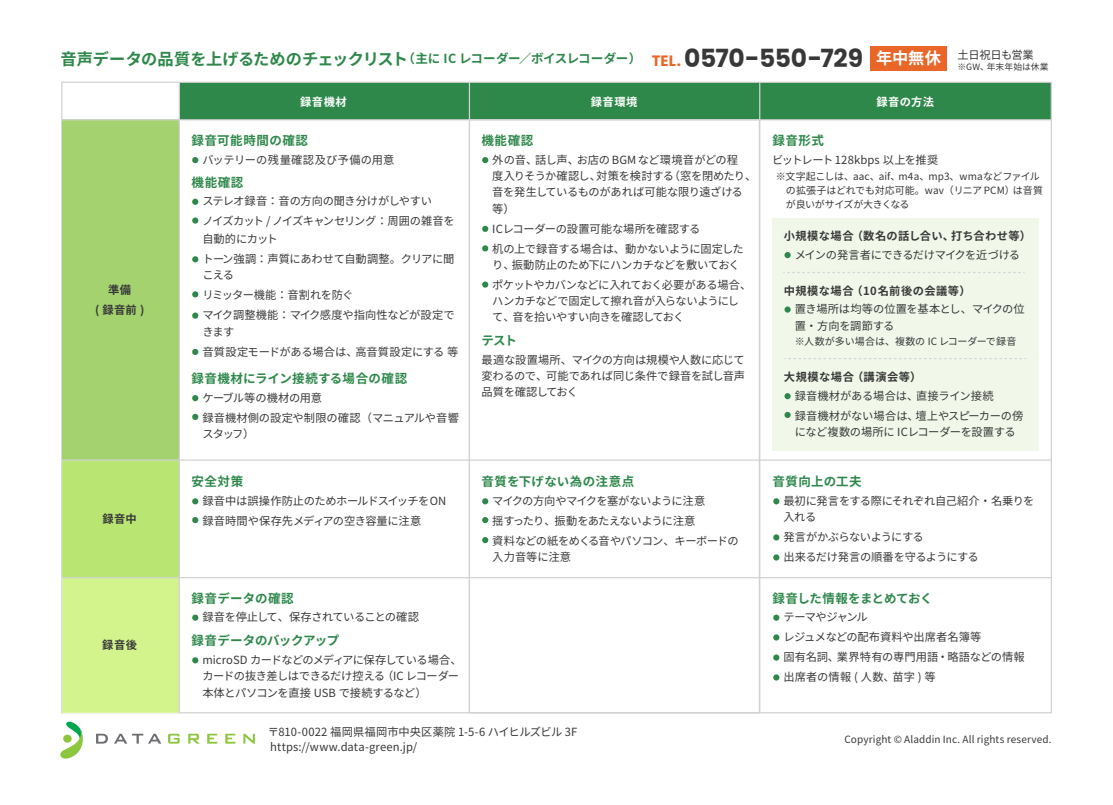
<style>
.page{position:relative;width:1113px;height:805px;background:#fff}
.page>*{position:absolute;margin:0;border:0;box-sizing:border-box;transform-origin:0 0}
.t1{font:700 25px "Poppins";letter-spacing:-.015em;color:#383839}
.t2{font:700 16.25px "Noto Sans CJ Kjp";letter-spacing:-.01em;color:#2d884a}
.t3{font:700 12.5px "Noto Sans CJ Kjp";letter-spacing:.025em;color:#2d884a}
.t4{font:700 12.5px "Noto Sans CJ Kjp";letter-spacing:-.03em;color:#2d884a}
.t5{font:700 12.5px "Noto Sans CJ Kjp";letter-spacing:-.025em;color:#2d884a}
.t6{font:700 12.5px "Noto Sans CJ Kjp";letter-spacing:.045em;color:#2d884a}
.t7{font:11.25px/20px "Noto Sans CJ Kjp";letter-spacing:-.025em;color:#383839}
.t8{font:11.25px/20px "Noto Sans CJ Kjp";letter-spacing:-.005em;color:#383839}
.t9{font:700 11.25px/20px "Noto Sans CJ Kjp";letter-spacing:.04em;color:#383839;text-align:center}
.t10{font:11.25px/20px "Noto Sans CJ Kjp";letter-spacing:-.055em;color:#383839}
.t11{font:11.25px/15.1px "Noto Sans CJ Kjp";letter-spacing:.005em;color:#383839}
.t12{font:11.25px "Noto Sans CJ Kjp";letter-spacing:.01em;color:#383839}
.t13{font:11.25px "Noto Sans CJ Kjp";letter-spacing:.015em;color:#383839}
.t14{font:700 11.25px "Noto Sans CJ Kjp";letter-spacing:.045em;color:#fff}
.t15{font:11.25px "Noto Sans CJ Kjp";color:#383839}
.t16{font:10px/13.8px "Noto Sans CJ Kjp";letter-spacing:.005em;color:#383839}
.t17{font:8.75px "Noto Sans CJ Kjp";letter-spacing:.01em;color:#383839}
.s1{font-size:12.5px}
.s2{font-size:15px;color:#ea6528}
.s3{font-family:"Noto Sans CJ Kjp";font-size:16.25px;color:#fff}
</style>
<div class="page">
<div style="left:180px;top:82px;width:871px;height:38px;background:#2d884a"></div>
<div style="left:62px;top:120px;width:118px;height:592px;background:#a3d26f"></div>
<div style="left:62px;top:460px;width:118px;height:252px;background:#b9e572"></div>
<div style="left:62px;top:577px;width:118px;height:135px;background:#d3f48c"></div>
<hr style="left:179px;top:82px;width:1px;height:630px;background:#d1d2d4">
<hr style="left:469px;top:82px;width:1px;height:630px;background:#d1d2d4">
<hr style="left:759px;top:82px;width:1px;height:630px;background:#d1d2d4">
<hr style="left:62px;top:119px;width:989px;height:1px;background:#d1d2d4">
<hr style="left:62px;top:459px;width:989px;height:1px;background:#d1d2d4">
<hr style="left:62px;top:577px;width:989px;height:1px;background:#d1d2d4">
<div style="left:772px;top:218px;width:266px;height:233px;background:#f1f8e9"></div>
<svg style="left:192px;top:157px;width:6px;height:6px"></svg>
<svg style="left:192px;top:199px;width:6px;height:6px"></svg>
<svg style="left:192px;top:217px;width:6px;height:6px"></svg>
<svg style="left:192px;top:256px;width:6px;height:6px"></svg>
<svg style="left:192px;top:291px;width:6px;height:6px"></svg>
<svg style="left:192px;top:312px;width:6px;height:6px"></svg>
<svg style="left:192px;top:349px;width:6px;height:6px"></svg>
<svg style="left:192px;top:395px;width:6px;height:6px"></svg>
<div style="left:192px;top:413px;width:6px;height:7px;background:#2d884a;border-radius:50%"></div>
<svg style="left:192px;top:498px;width:6px;height:6px"></svg>
<svg style="left:192px;top:517px;width:6px;height:6px"></svg>
<svg style="left:192px;top:614px;width:6px;height:6px"></svg>
<svg style="left:192px;top:657px;width:6px;height:6px"></svg>
<svg style="left:482px;top:157px;width:6px;height:6px"></svg>
<svg style="left:482px;top:226px;width:6px;height:6px"></svg>
<svg style="left:482px;top:245px;width:6px;height:6px"></svg>
<svg style="left:482px;top:281px;width:6px;height:6px"></svg>
<svg style="left:482px;top:498px;width:6px;height:6px"></svg>
<svg style="left:482px;top:517px;width:6px;height:6px"></svg>
<svg style="left:482px;top:537px;width:6px;height:6px"></svg>
<svg style="left:784px;top:252px;width:6px;height:6px"></svg>
<svg style="left:784px;top:306px;width:6px;height:6px"></svg>
<svg style="left:784px;top:393px;width:6px;height:6px"></svg>
<svg style="left:784px;top:412px;width:6px;height:6px"></svg>
<svg style="left:773px;top:498px;width:6px;height:6px"></svg>
<svg style="left:773px;top:534px;width:6px;height:6px"></svg>
<svg style="left:773px;top:554px;width:6px;height:6px"></svg>
<svg style="left:773px;top:614px;width:6px;height:6px"></svg>
<svg style="left:773px;top:634px;width:6px;height:6px"></svg>
<svg style="left:773px;top:654px;width:6px;height:6px"></svg>
<svg style="left:773px;top:674px;width:6px;height:6px"></svg>
<svg style="left:783px;top:272px;width:241px;height:1px"></svg>
<svg style="left:784px;top:358px;width:241px;height:1px"></svg>
<svg style="left:96px;top:733px;width:12px;height:10px"></svg>
<svg style="left:114px;top:733px;width:47px;height:10px"></svg>
<svg style="left:168px;top:733px;width:12px;height:10px"></svg>
<svg style="left:188px;top:733px;width:11px;height:10px"></svg>
<svg style="left:207px;top:733px;width:10px;height:10px"></svg>
<svg style="left:225px;top:733px;width:10px;height:10px"></svg>
<svg style="left:243px;top:733px;width:12px;height:10px"></svg>
<svg style="left:60px;top:721px;width:23px;height:37px"></svg>
<div style="left:870px;top:46px;width:77px;height:25px;background:#ea6528"></div>
<h2 class="t2" style="left:61px;top:50px;width:582px">音声データの品質を上げるためのチェックリスト<span class="s1">（主に IC レコーダー／ボイスレコーダー）</span></h2>
<h1 class="t1" style="left:652px;top:44px;width:291px"><span class="s2">TEL.</span> 0570-550-729 <span class="s3">年中無休</span></h1>
<p class="t14" style="left:300px;top:95px;width:48px">録音機材</p>
<p class="t14" style="left:591px;top:95px;width:48px">録音環境</p>
<p class="t14" style="left:876px;top:95px;width:59px">録音の方法</p>
<p class="t7" style="left:957px;top:45px;width:78px">土日祝日も営業</p>
<p class="t17" style="left:957px;top:62px;width:92px">※GW、年末年始は休業</p>
<p class="t9" style="left:95px;top:280px;width:51px">準備<br>( 録音前 )</p>
<p class="t9" style="left:102px;top:509px;width:36px">録音中</p>
<p class="t9" style="left:102px;top:635px;width:36px">録音後</p>
<p class="t6" style="left:191px;top:133px;width:118px">録音可能時間の確認</p>
<p class="t13" style="left:202px;top:153px;width:194px">バッテリーの残量確認及び予備の用意</p>
<p class="t3" style="left:191px;top:175px;width:53px">機能確認</p>
<p class="t7" style="left:202px;top:191px;width:254px">ステレオ録音：音の方向の聞き分けがしやすい<br>ノイズカット / ノイズキャンセリング：周囲の雑音を</p>
<p class="t7" style="left:202px;top:229px;width:253px">自動的にカット<br>トーン強調：声質にあわせて自動調整。クリアに聞</p>
<p class="t7" style="left:202px;top:265px;width:254px">こえる<br>リミッター機能：音割れを防ぐ<br>マイク調整機能：マイク感度や指向性などが設定で</p>
<p class="t7" style="left:202px;top:321px;width:257px">きます<br>音質設定モードがある場合は、高音質設定にする 等</p>
<p class="t3" style="left:191px;top:371px;width:217px">録音機材にライン接続する場合の確認</p>
<p class="t8" style="left:202px;top:388px;width:258px">ケーブル等の機材の用意<br>録音機材側の設定や制限の確認（マニュアルや音響</p>
<p class="t7" style="left:202px;top:424px;width:54px">スタッフ）</p>
<p class="t3" style="left:191px;top:474px;width:53px">安全対策</p>
<p class="t7" style="left:202px;top:491px;width:245px">録音中は誤操作防止のためホールドスイッチをON録音時間や保存先メディアの空き容量に注意</p>
<p class="t3" style="left:481px;top:133px;width:53px">機能確認</p>
<p class="t7" style="left:492px;top:152px;width:266px;line-height:16.2px">外の音、話し声、お店のBGMなど環境音がどの程<br>度入りそうか確認し、対策を検討する（窓を閉めたり、音を発生しているものがあれば可能な限り遠ざける等）</p>
<p class="t7" style="left:492px;top:219px;width:253px">ICレコーダーの設置可能な場所を確認する<br>机の上で録音する場合は、動かないように固定した</p>
<p class="t7" style="left:492px;top:255px;width:261px">り、振動防止のため下にハンカチなどを敷いておくポケットやカバンなどに入れておく必要がある場合、</p>
<p class="t7" style="left:492px;top:293px;width:248px;line-height:16.2px">ハンカチなどで固定して擦れ音が入らないようにして、音を拾いやすい向きを確認しておく</p>
<p class="t3" style="left:481px;top:333px;width:37px">テスト</p>
<p class="t7" style="left:481px;top:352px;width:265px;line-height:16.2px;text-align:justify">最適な設置場所、マイクの方向は規模や人数に応じて変わるので、可能であれば同じ条件で録音を試し音声品質を確認しておく</p>
<p class="t3" style="left:481px;top:474px;width:154px">音質を下げない為の注意点</p>
<p class="t10" style="left:492px;top:491px;width:248px">マイクの方向やマイクを塞がないように注意<br>揺すったり、振動をあたえないように注意<br>資料などの紙をめくる音やパソコン、キーボードの</p>
<p class="t15" style="left:492px;top:550px;width:80px">入力音等に注意</p>
<p class="t3" style="left:191px;top:591px;width:104px">録音データの確認</p>
<p class="t7" style="left:202px;top:607px;width:218px">録音を停止して、保存されていることの確認</p>
<p class="t5" style="left:191px;top:633px;width:149px">録音データのバックアップ</p>
<p class="t7" style="left:202px;top:651px;width:261px;line-height:16.2px">microSD カードなどのメディアに保存している場合、カードの抜き差しはできるだけ控える（IC レコーダー本体とパソコンを直接 USB で接続するなど）</p>
<p class="t11" style="left:268px;top:724px;width:311px">〒810-0022 福岡県福岡市中央区薬院 1-5-6 ハイヒルズビル 3F https://www.data-green.jp/</p>
<p class="t3" style="left:772px;top:133px;width:53px">録音形式</p>
<p class="t12" style="left:772px;top:153px;width:168px">ビットレート 128kbps 以上を推奨</p>
<p class="t16" style="left:786px;top:170px;width:259px;text-indent:-10px">※文字起こしは、aac、aif、m4a、mp3、wmaなどファイルの拡張子はどれでも対応可能。wav（リニアPCM）は音質が良いがサイズが大きくなる</p>
<p class="t9" style="left:784px;top:226px;width:249px">小規模な場合（数名の話し合い、打ち合わせ等）</p>
<p class="t7" style="left:794px;top:245px;width:227px">メインの発言者にできるだけマイクを近づける</p>
<p class="t9" style="left:784px;top:280px;width:188px">中規模な場合（10名前後の会議等）</p>
<p class="t7" style="left:794px;top:301px;width:231px;line-height:16.2px">置き場所は均等の位置を基本とし、マイクの位置・方向を調節する</p>
<p class="t16" style="left:794px;top:334px;width:223px">※人数が多い場合は、複数の IC レコーダーで録音</p>
<p class="t9" style="left:784px;top:367px;width:139px">大規模な場合（講演会等）</p>
<p class="t8" style="left:794px;top:386px;width:230px">録音機材がある場合は、直接ライン接続<br>録音機材がない場合は、壇上やスピーカーの傍</p>
<p class="t7" style="left:794px;top:422px;width:222px">になど複数の場所に ICレコーダーを設置する</p>
<p class="t3" style="left:772px;top:474px;width:91px">音質向上の工夫</p>
<p class="t7" style="left:783px;top:493px;width:252px;line-height:16.2px">最初に発言をする際にそれぞれ自己紹介・名乗りを入れる</p>
<p class="t7" style="left:783px;top:527px;width:197px">発言がかぶらないようにする<br>出来るだけ発言の順番を守るようにする</p>
<p class="t4" style="left:772px;top:591px;width:161px">録音した情報をまとめておく</p>
<p class="t7" style="left:783px;top:607px;width:243px">テーマやジャンル<br>レジュメなどの配布資料や出席者名簿等<br>固有名詞、業界特有の専門用語・略語などの情報出席者の情報 ( 人数、苗字 ) 等</p>
<p class="t16" style="left:844px;top:732px;width:209px">Copyright © Aladdin Inc. All rights reserved.</p>
</div>
